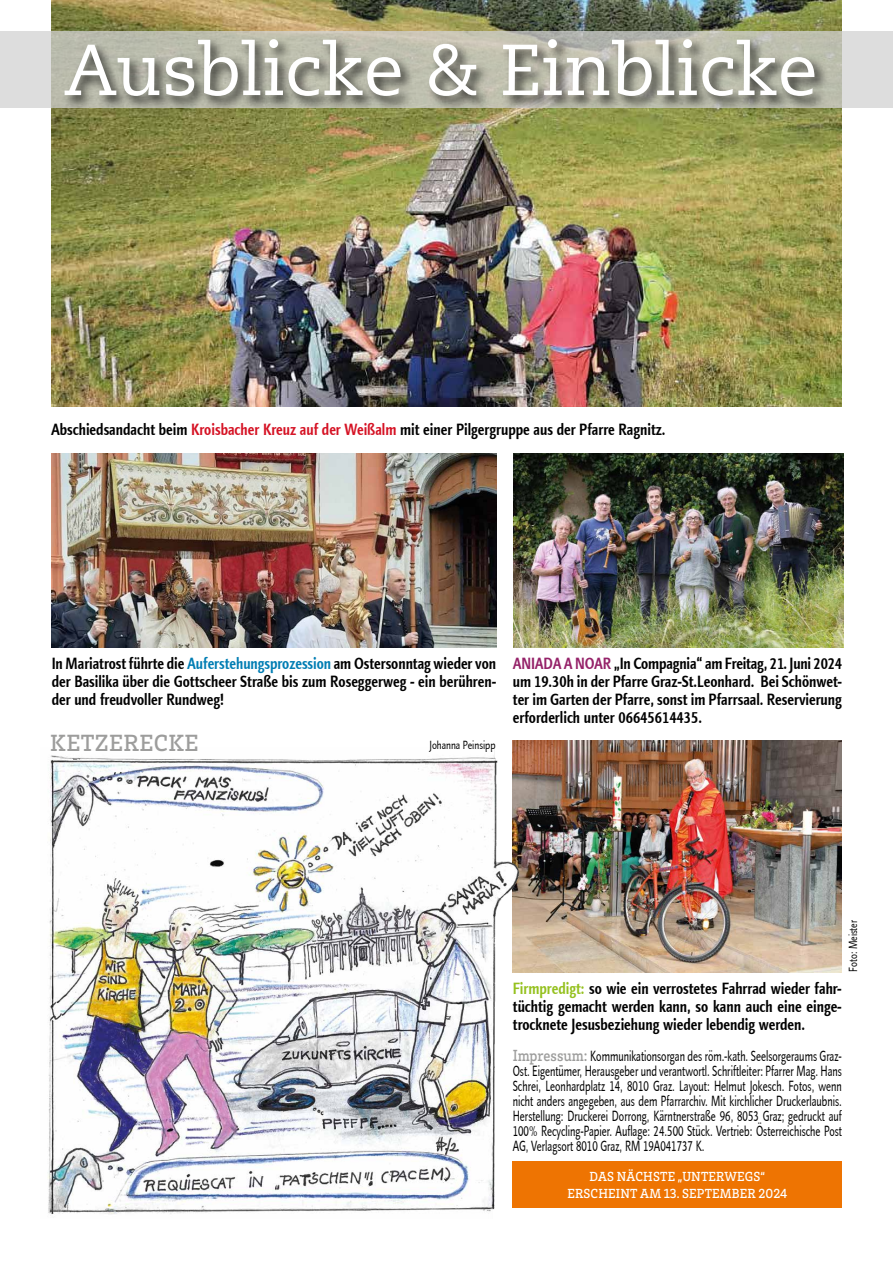
<style>
.page{position:relative;width:893px;height:1263px;background:#fff}
.page>*{position:absolute;margin:0;border:0;box-sizing:border-box;transform-origin:0 0}
.t1{font:72px "Caecilia Roman Os F";color:#fff}
.t2{font:500 24px "Brix Slab";letter-spacing:.015em;color:#9d9d9c}
.t3{font:700 16.5px/18px "Linotype Finnegan";color:#000;text-align:justify;scale:.8 1}
.t4{font:15px/15px "Linotype Finnegan";color:#000;text-align:justify;scale:.7 1}
.t5{font:500 13.5px/16.5px "Brix Slab";letter-spacing:.015em;color:#fff;text-align:center;scale:.95 1}
.t6{font:12px "Linotype Finnegan";color:#000;scale:.8 1}
.s1{color:#d51224}
.s2{color:#007db3}
.s3{color:#952269}
.s4{color:#95c11f}
.s5{font-family:"Brix Slab";font-weight:500;font-size:16.5px;color:#9d9d9c}
</style>
<div class="page">
<img style="left:513px;top:740px;width:329px;height:232px">
<img style="left:48px;top:748px;width:475px;height:467px">
<img style="left:51px;top:0;width:791px;height:406px">
<div style="left:513px;top:1161px;width:329px;height:47px;background:#ee7402"></div>
<img style="left:51px;top:453px;width:446px;height:194px">
<img style="left:514px;top:453px;width:329px;height:194px">
<svg style="left:0;top:31px;width:893px;height:76px;background:#cfcfc9"></svg>
<div style="left:62px;top:36px;width:767px;height:75px;background:#000;opacity:.75"></div>
<h1 class="t1" style="left:64px;top:28px;width:755px">Ausblicke &amp; Einblicke</h1>
<p class="t3" style="left:51px;top:421px;width:770px">Abschiedsandacht beim <span class="s1">Kroisbacher Kreuz auf der Weißalm</span> mit einer Pilgergruppe aus der Pfarre Ragnitz.</p>
<p class="t3" style="left:52px;top:655px;width:557px">In Mariatrost führte die <span class="s2">Auferstehungsprozession</span> am Ostersonntag wieder von der Basilika über die Gottscheer Straße bis zum Roseggerweg - ein berühren&shy;der und freudvoller Rundweg!</p>
<p class="t3" style="left:513px;top:655px;width:413px"><span class="s3">ANIADA A NOAR</span> „In Compagnia“ am Freitag, 21. Juni 2024 um 19.30h in der Pfarre Graz-St.Leonhard. Bei Schönwet&shy;ter im Garten der Pfarre, sonst im Pfarrsaal. Reservierung erforderlich unter 06645614435.</p>
<h2 class="t2" style="left:50px;top:727px;width:150px">KETZERECKE</h2>
<p class="t6" style="left:429px;top:738px;width:84px">Johanna Peinsipp</p>
<p class="t6" style="left:846px;top:972px;width:66px;rotate:-90deg">Foto: Meister</p>
<p class="t3" style="left:513px;top:979px;width:413px"><span class="s4">Firmpredigt:</span> so wie ein verrostetes Fahrrad wieder fahr&shy;tüchtig gemacht werden kann, so kann auch eine einge&shy;trocknete Jesusbeziehung wieder lebendig werden.</p>
<p class="t4" style="left:513px;top:1049px;width:472px"><span class="s5">Impressum:</span> Kommunikationsorgan des röm.-kath. Seelsorgeraums Graz-Ost. Eigentümer, Herausgeber und verantwortl. Schriftleiter: Pfarrer Mag. Hans Schrei, Leonhardplatz 14, 8010 Graz. Layout: Helmut Jokesch. Fotos, wenn nicht anders angegeben, aus dem Pfarrarchiv. Mit kirchlicher Druckerlaubnis.<br>Herstellung: Druckerei Dorrong, Kärntnerstraße 96, 8053 Graz; gedruckt auf 100% Recycling-Papier. Auflage: 24.500 Stück. Vertrieb: Österreichische Post AG, Verlagsort 8010 Graz, RM 19A041737 K.</p>
<p class="t5" style="left:567px;top:1168px;width:233px">DAS NÄCHSTE „UNTERWEGS“<br>ERSCHEINT AM 13. SEPTEMBER 2024</p>
</div>
